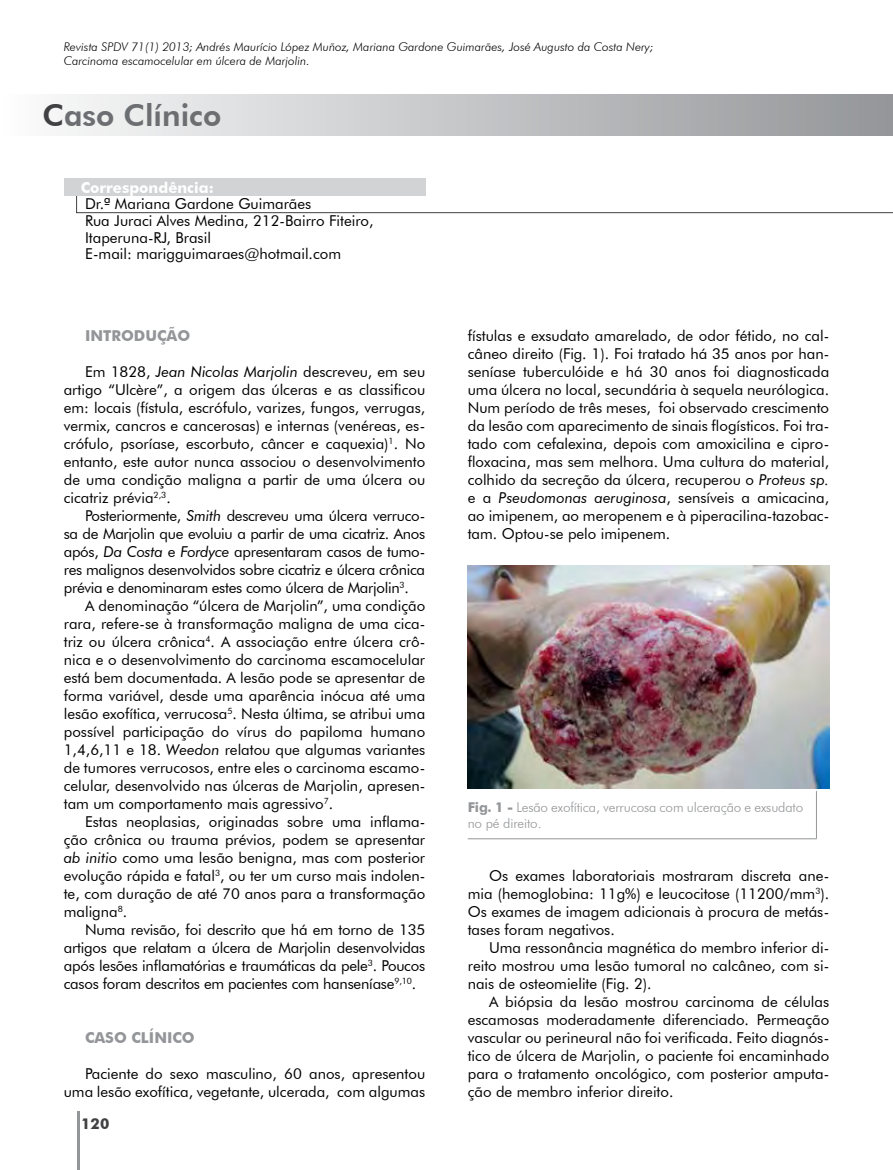
<style>
.page{position:relative;width:893px;height:1170px;background:#fff}
.page>*{position:absolute;margin:0;border:0;box-sizing:border-box;transform-origin:0 0}
.t1{font:800 30px "Futura BT";color:#6d6e71}
.t2{font:15px/18px "Futura BT";color:#000;text-align:justify}
.t3{font:700 15px "Futura BT";color:#939598}
.t4{font:700 15px "Futura BT";color:#fff}
.t5{font:700 15px "Futura BT";color:#414042}
.t6{font:300 13.5px/16.2px "Futura BT";letter-spacing:-.01em;color:#939598}
.t7{font:italic 300 12px/14.4px "Futura BT";color:#000}
.s1{color:#414042}
.s2{font-style:italic}
.s3{font-weight:700}
</style>
<div class="page">
<div style="left:0;top:94px;width:893px;height:41px;background:linear-gradient(to right,#fcfcfd,#939598)"></div>
<hr style="left:77px;top:1111px;width:3px;height:58px;background:#939598">
<svg style="left:76px;top:189px;width:817px;height:24px"></svg>
<div style="left:64px;top:179px;width:361px;height:17px;background:#d1d3d4"></div>
<hr style="left:816px;top:791px;width:1px;height:47px;background:#939598">
<hr style="left:468px;top:838px;width:349px;height:1px;background:#939598">
<img style="left:468px;top:566px;width:361px;height:222px">
<p class="t7" style="left:64px;top:39px;width:591px">Revista SPDV 71(1) 2013; Andrés Maurício López Muñoz, Mariana Gardone Guimarães, José Augusto da Costa Nery;<br>Carcinoma escamocelular em úlcera de Marjolin.</p>
<h1 class="t1" style="left:43px;top:97px;width:180px"><span class="s1">C</span>aso Clínico</h1>
<p class="t4" style="left:81px;top:178px;width:135px">Correspondência:</p>
<p class="t2" style="left:85px;top:195px;width:290px;line-height:17px;text-align:left">Dr.ª Mariana Gardone Guimarães<br>Rua Juraci Alves Medina, 212-Bairro Fiteiro, Itaperuna-RJ, Brasil<br>E-mail: marigguimaraes@hotmail.com</p>
<p class="t3" style="left:85px;top:326px;width:107px">INTRODUÇÃO</p>
<p class="t2" style="left:64px;top:362px;width:363px;text-indent:21px">Em 1828, <span class="s2">Jean Nicolas Marjolin</span> descreveu, em seu artigo “Ulcère”, a origem das úlceras e as classificou em: locais (fístula, escrófulo, varizes, fungos, verrugas, vermix, cancros e cancerosas) e internas (venéreas, es&shy;crófulo, psoríase, escorbuto, câncer e caquexia)<sup>1</sup>. No entanto, este autor nunca associou o desenvolvimento de uma condição maligna a partir de uma úlcera ou cicatriz prévia<sup>2,3</sup>.</p>
<p class="t2" style="left:64px;top:506px;width:363px;text-indent:21px">Posteriormente, <span class="s2">Smith</span> descreveu uma úlcera verruco&shy;sa de Marjolin que evoluiu a partir de uma cicatriz. Anos após, <span class="s2">Da Costa</span> e <span class="s2">Fordyce</span> apresentaram casos de tumo&shy;res malignos desenvolvidos sobre cicatriz e úlcera crônica prévia e denominaram estes como úlcera de Marjolin<sup>3</sup>.</p>
<p class="t2" style="left:64px;top:596px;width:363px;text-indent:21px">A denominação “úlcera de Marjolin”, uma condição rara, refere-se à transformação maligna de uma cica&shy;triz ou úlcera crônica<sup>4</sup>. A associação entre úlcera crô&shy;nica e o desenvolvimento do carcinoma escamocelular está bem documentada. A lesão pode se apresentar de forma variável, desde uma aparência inócua até uma lesão exofítica, verrucosa<sup>5</sup>. Nesta última, se atribui uma possível participação do vírus do papiloma humano 1,4,6,11 e 18. <span class="s2">Weedon</span> relatou que algumas variantes de tumores verrucosos, entre eles o carcinoma escamo&shy;celular, desenvolvido nas úlceras de Marjolin, apresen&shy;tam um comportamento mais agressivo<sup>7</sup>.</p>
<p class="t2" style="left:64px;top:812px;width:363px;text-indent:21px">Estas neoplasias, originadas sobre uma inflama&shy;ção crônica ou trauma prévios, podem se apresentar <span class="s2">ab initio</span> como uma lesão benigna, mas com posterior evolução rápida e fatal<sup>3</sup>, ou ter um curso mais indolen&shy;te, com duração de até 70 anos para a transformação maligna<sup>8</sup>.</p>
<p class="t2" style="left:64px;top:920px;width:363px;text-indent:21px">Numa revisão, foi descrito que há em torno de 135 artigos que relatam a úlcera de Marjolin desenvolvidas após lesões inflamatórias e traumáticas da pele<sup>3</sup>. Poucos casos foram descritos em pacientes com hanseníase<sup>9,10</sup>.</p>
<p class="t3" style="left:85px;top:1028px;width:111px">CASO CLÍNICO</p>
<p class="t2" style="left:64px;top:1064px;width:363px;text-align:right">Paciente do sexo masculino, 60 anos, apresentou uma lesão exofítica, vegetante, ulcerada, com algumas</p>
<p class="t5" style="left:81px;top:1114px;width:30px">120</p>
<p class="t2" style="left:468px;top:326px;width:363px">fístulas e exsudato amarelado, de odor fétido, no cal&shy;câneo direito (Fig. 1). Foi tratado há 35 anos por han&shy;seníase tuberculóide e há 30 anos foi diagnosticada uma úlcera no local, secundária à sequela neurólogica.<br>Num período de três meses, foi observado crescimento da lesão com aparecimento de sinais flogísticos. Foi tra&shy;tado com cefalexina, depois com amoxicilina e cipro&shy;floxacina, mas sem melhora. Uma cultura do material, colhido da secreção da úlcera, recuperou o <span class="s2">Proteus sp. </span>e a <span class="s2">Pseudomonas aeruginosa</span>, sensíveis a amicacina, ao imipenem, ao meropenem e à piperacilina-tazobac&shy;tam. Optou-se pelo imipenem.</p>
<p class="t6" style="left:468px;top:798px;width:337px"><span class="s3">Fig. 1 -</span> Lesão exofítica, verrucosa com ulceração e exsudato no pé direito.</p>
<p class="t2" style="left:468px;top:866px;width:363px;text-indent:21px">Os exames laboratoriais mostraram discreta ane&shy;mia (hemoglobina: 11g%) e leucocitose (11200/mm<sup>3</sup>).<br>Os exames de imagem adicionais à procura de metás&shy;tases foram negativos.</p>
<p class="t2" style="left:468px;top:938px;width:363px;text-indent:21px">Uma ressonância magnética do membro inferior di&shy;reito mostrou uma lesão tumoral no calcâneo, com si&shy;nais de osteomielite (Fig. 2).</p>
<p class="t2" style="left:468px;top:992px;width:363px;text-indent:21px">A biópsia da lesão mostrou carcinoma de células escamosas moderadamente diferenciado. Permeação vascular ou perineural não foi verificada. Feito diagnós&shy;tico de úlcera de Marjolin, o paciente foi encaminhado para o tratamento oncológico, com posterior amputa&shy;ção de membro inferior direito.</p>
</div>
